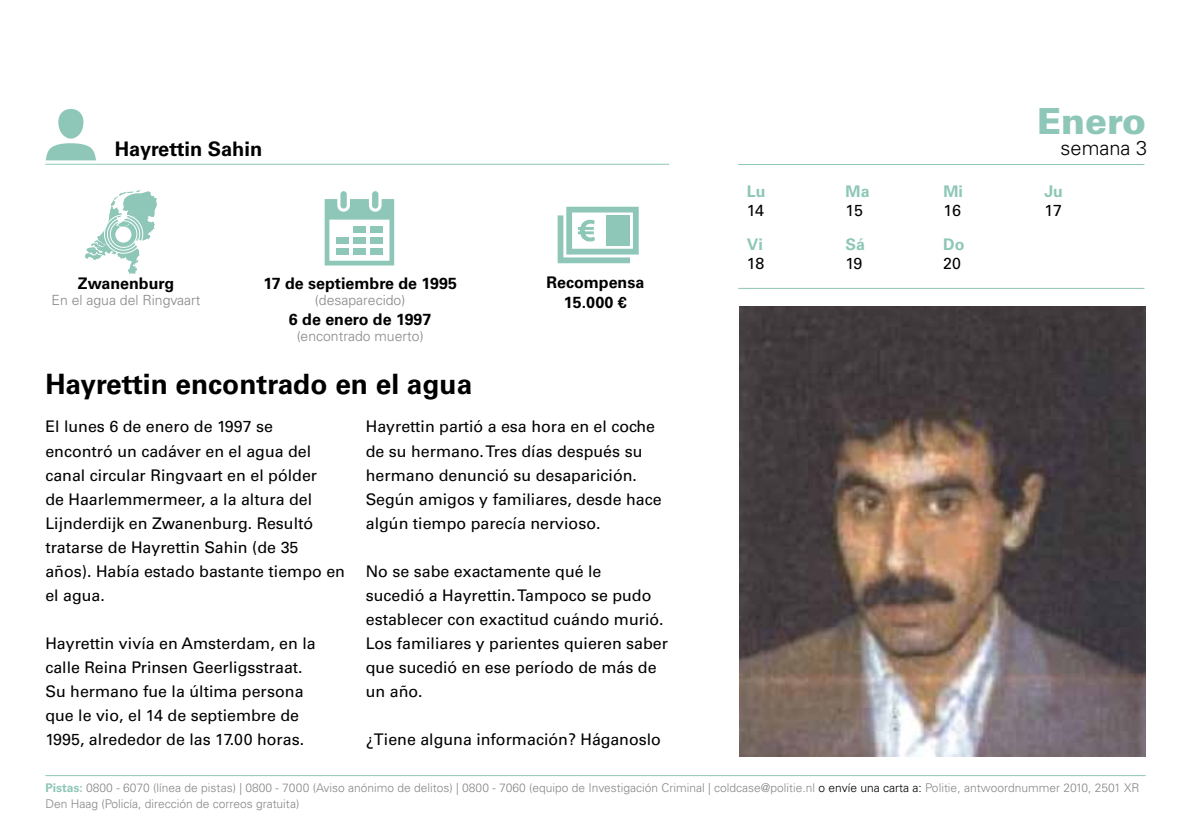
<style>
.page{position:relative;width:1191px;height:840px;background:#fff}
.page>*{position:absolute;margin:0;border:0;box-sizing:border-box;transform-origin:0 0}
.t1{font:900 36px "Univers LT Std";color:#8ec7b7}
.t2{font:700 28px "Univers LT Std";color:#000}
.t3{font:700 20px "Univers LT Std";color:#000}
.t4{font:300 20px "Univers LT Std";color:#000}
.t5{font:16px/24px "Univers LT Std";color:#000}
.t6{font:700 16px/19.2px "Univers LT Std";color:#000;text-align:center}
.t7{font:700 16px "Univers LT Std";color:#8ec7b7}
.t8{font:300 14px "Univers LT Std";color:#878787}
.t9{font:300 12px/16px "Univers LT Std";color:#878787}
.s1{font-weight:700;color:#8ec7b7}
.s2{color:#000}
</style>
<div class="page">
<hr style="left:738px;top:164px;width:406px;height:1px;background:#8ec7b7">
<hr style="left:45px;top:774px;width:1100px;height:1px;background:#8ec7b7">
<hr style="left:45px;top:164px;width:624px;height:1px;background:#8ec7b7">
<svg style="left:46px;top:143px;width:50px;height:17px"></svg>
<div style="left:58px;top:109px;width:25px;height:30px;background:#8ec7b7;border-radius:13px"></div>
<svg style="left:557px;top:206px;width:81px;height:57px"></svg>
<svg style="left:85px;top:190px;width:72px;height:83px"></svg>
<div style="left:115px;top:226px;width:16px;height:16px;background:#fff;border-radius:50%"></div>
<svg style="left:325px;top:199px;width:69px;height:66px"></svg>
<div style="left:340px;top:191px;width:7px;height:17px;background:#8ec7b7;border-radius:3px"></div>
<div style="left:372px;top:191px;width:6px;height:17px;background:#8ec7b7;border-radius:3px"></div>
<hr style="left:738px;top:288px;width:406px;height:1px;background:#8ec7b7">
<img style="left:739px;top:306px;width:406px;height:450px">
<h1 class="t1" style="left:1037px;top:98px;width:111px">Enero</h1>
<p class="t3" style="left:115px;top:137px;width:149px">Hayrettin Sahin</p>
<p class="t4" style="left:1060px;top:136px;width:88px">semana 3</p>
<p class="t7" style="left:1044px;top:182px;width:20px">Ju</p>
<p class="t5" style="left:1044px;top:198px;width:19px">17</p>
<p class="t7" style="left:943px;top:182px;width:21px">Mi</p>
<p class="t5" style="left:943px;top:198px;width:19px">16</p>
<p class="t7" style="left:747px;top:182px;width:20px">Lu</p>
<p class="t5" style="left:747px;top:198px;width:19px">14</p>
<p class="t7" style="left:845px;top:182px;width:25px">Ma</p>
<p class="t5" style="left:845px;top:199px;width:19px">15</p>
<p class="t6" style="left:78px;top:273px;width:98px">Zwanenburg</p>
<p class="t8" style="left:51px;top:292px;width:151px">En el agua del Ringvaart</p>
<p class="t6" style="left:263px;top:273px;width:195px">17 de septiembre de 1995</p>
<p class="t8" style="left:315px;top:292px;width:92px">(desaparecido)</p>
<p class="t6" style="left:289px;top:309px;width:144px">6 de enero de 1997</p>
<p class="t8" style="left:297px;top:328px;width:128px">(encontrado muerto)</p>
<h2 class="t2" style="left:45px;top:367px;width:428px">Hayrettin encontrado en el agua</h2>
<p class="t6" style="left:546px;top:273px;width:99px">Recompensa<br>15.000 €</p>
<p class="t5" style="left:45px;top:414px;width:301px">El lunes 6 de enero de 1997 se<br>encontró un cadáver en el agua del canal circular Ringvaart en el pólder<br>de Haarlemmermeer, a la altura del<br>Lijnderdijk en Zwanenburg. Resultó tratarse de Hayrettin Sahin (de 35 años). Había estado bastante tiempo en el agua.</p>
<p class="t5" style="left:45px;top:630px;width:272px">Hayrettin vivía en Amsterdam, en la calle Reina Prinsen Geerligsstraat.<br>Su hermano fue la última persona que le vio, el 14 de septiembre de 1995, alrededor de las 17.00 horas.</p>
<p class="t5" style="left:366px;top:414px;width:297px">Hayrettin partió a esa hora en el coche de su hermano. Tres días después su hermano denunció su desaparición.<br>Según amigos y familiares, desde hace algún tiempo parecía nervioso.</p>
<p class="t5" style="left:366px;top:558px;width:304px">No se sabe exactamente qué le<br>sucedió a Hayrettin. Tampoco se pudo establecer con exactitud cuándo murió.<br>Los familiares y parientes quieren saber que sucedió en ese período de más de un año.</p>
<p class="t5" style="left:366px;top:726px;width:297px">¿Tiene alguna información? Háganoslo</p>
<p class="t7" style="left:747px;top:235px;width:17px">Vi</p>
<p class="t5" style="left:747px;top:251px;width:19px">18</p>
<p class="t7" style="left:845px;top:235px;width:21px">Sá</p>
<p class="t5" style="left:845px;top:251px;width:18px">19</p>
<p class="t7" style="left:943px;top:235px;width:23px">Do</p>
<p class="t5" style="left:943px;top:251px;width:19px">20</p>
<p class="t9" style="left:45px;top:779px;width:1095px"><span class="s1">Pistas:</span> 0800 - 6070 (línea de pistas) | 0800 - 7000 (Aviso anónimo de delitos) | 0800 - 7060 (equipo de Investigación Criminal | coldcase@politie.nl <span class="s2">o envíe una carta a:</span> Politie, antwoordnummer 2010, 2501 XR<br>Den Haag (Policía, dirección de correos gratuita)</p>
</div>
